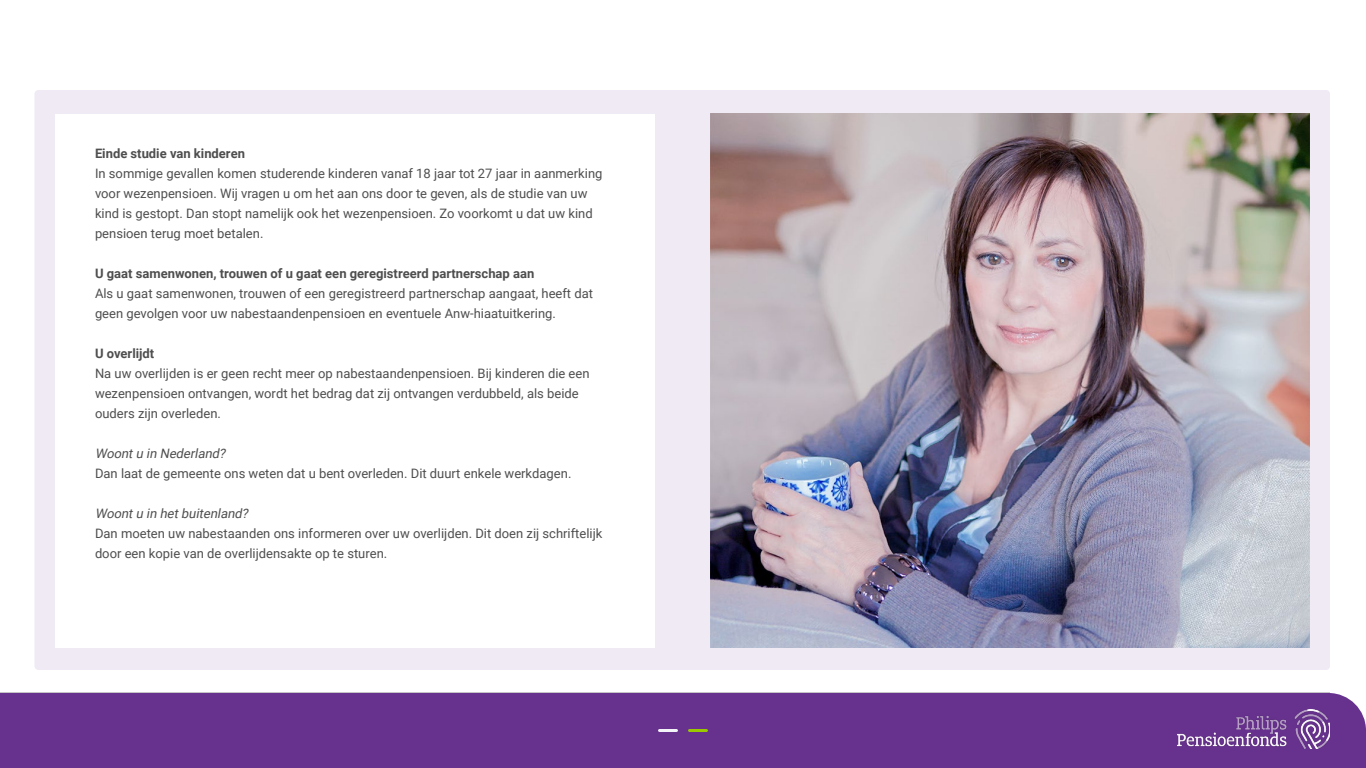
<style>
.page{position:relative;width:1366px;height:768px;background:#fff}
.page>*{position:absolute;margin:0;border:0;box-sizing:border-box;transform-origin:0 0}
.t1{font:13px/20px "Roboto";color:#4e4e4e}
.t2{font:700 13px "Roboto";color:#4e4e4e}
.t3{font:italic 13px "Roboto";color:#4e4e4e}
</style>
<div class="page">
<div style="left:0;top:693px;width:1366px;height:75px;background:#67318e"></div>
<img style="left:1177px;top:710px;width:153px;height:38px">
<div style="left:34px;top:90px;width:1296px;height:580px;background:#f0eaf4;border-radius:4px"></div>
<div style="left:55px;top:114px;width:600px;height:534px;background:#fff"></div>
<img style="left:710px;top:114px;width:600px;height:534px">
<hr style="left:690px;top:729px;width:16px;height:3px;background:#9bc900">
<hr style="left:660px;top:729px;width:16px;height:3px;background:#f3f4f8">
<p class="t2" style="left:95px;top:144px;width:152px">Einde studie van kinderen</p>
<p class="t1" style="left:95px;top:163px;width:509px">In sommige gevallen komen studerende kinderen vanaf 18 jaar tot 27 jaar in aanmerking voor wezenpensioen. Wij vragen u om het aan ons door te geven, als de studie van uw kind is gestopt. Dan stopt namelijk ook het wezenpensioen. Zo voorkomt u dat uw kind pensioen terug moet betalen.</p>
<p class="t2" style="left:95px;top:264px;width:441px">U gaat samenwonen, trouwen of u gaat een geregistreerd partnerschap aan</p>
<p class="t1" style="left:95px;top:282px;width:500px">Als u gaat samenwonen, trouwen of een geregistreerd partnerschap aangaat, heeft dat geen gevolgen voor uw nabestaandenpensioen en eventuele Anw-hiaatuitkering.</p>
<p class="t2" style="left:95px;top:344px;width:61px">U overlijdt</p>
<p class="t1" style="left:95px;top:362px;width:496px">Na uw overlijden is er geen recht meer op nabestaandenpensioen. Bij kinderen die een wezenpensioen ontvangen, wordt het bedrag dat zij ontvangen verdubbeld, als beide ouders zijn overleden.</p>
<p class="t3" style="left:95px;top:444px;width:135px">Woontu in Nederland?</p>
<p class="t1" style="left:95px;top:463px;width:478px">Dan laat de gemeente ons weten dat u bent overleden. Dit duurt enkele werkdagen.</p>
<p class="t3" style="left:95px;top:504px;width:158px">Woontu in hetbuitenland?</p>
<p class="t1" style="left:95px;top:523px;width:509px">Dan moeten uw nabestaanden ons informeren over uw overlijden. Dit doen zij schriftelijk door een kopie van de overlijdensakte op te sturen.</p>
</div>
